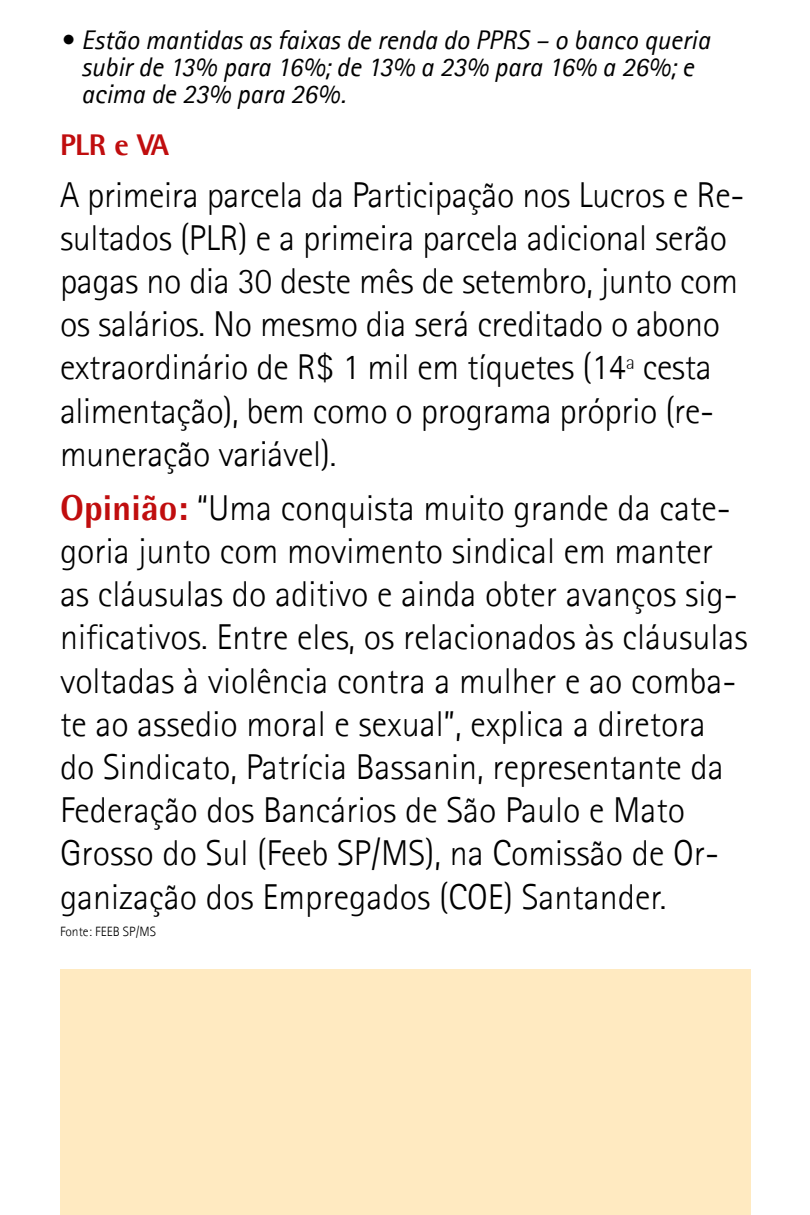
<style>
.page{position:relative;width:810px;height:1215px;background:#fff}
.page>*{position:absolute;margin:0;border:0;box-sizing:border-box;transform-origin:0 0}
.t1{font:300 36px/43.2px "Agfa Rotis Sans Serif";color:#000}
.t2{font:700 30px "Rotis Ext";color:#c00d0e}
.t3{font:italic 27px/27px "Agfa Rotis Sans Serif";color:#000}
.t4{font:300 13.5px "Agfa Rotis Sans Serif";color:#000}
.s1{font-family:"Rotis Ext";font-weight:700;color:#c00d0e}
</style>
<div class="page">
<div style="left:60px;top:970px;width:690px;height:245px;background:#ffeac1"></div>
<p class="t3" style="left:81px;top:26px;width:630px;text-indent:-21px">• Estão mantidas as faixas de renda do PPRS – o banco queria subir de 13% para 16%; de 13% a 23% para 16% a 26%; e acima de 23% para 26%.</p>
<p class="t2" style="left:60px;top:126px;width:111px">PLR e VA</p>
<p class="t1" style="left:60px;top:173px;width:686px">A primeira parcela da Participação nos Lucros e Re&shy;sultados (PLR) e a primeira parcela adicional serão pagas no dia 30 deste mês de setembro, junto com os salários. No mesmo dia será creditado o abono extraordinário de R$ 1 mil em tíquetes (14ª cesta alimentação), bem como o programa próprio (re&shy;muneração variável).</p>
<p class="t1" style="left:60px;top:486px;width:689px"><span class="s1">Opinião:</span> “Uma conquista muito grande da cate&shy;goria junto com movimento sindical em manter as cláusulas do aditivo e ainda obter avanços sig&shy;nificativos. Entre eles, os relacionados às cláusulas voltadas à violência contra a mulher e ao comba&shy;te ao assedio moral e sexual”, explica a diretora do Sindicato, Patrícia Bassanin, representante da Federação dos Bancários de São Paulo e Mato Grosso do Sul (Feeb SP/MS), na Comissão de Or&shy;ganização dos Empregados (COE) Santander.</p>
<p class="t4" style="left:60px;top:923px;width:97px">Fonte: FEEB SP/MS</p>
</div>
